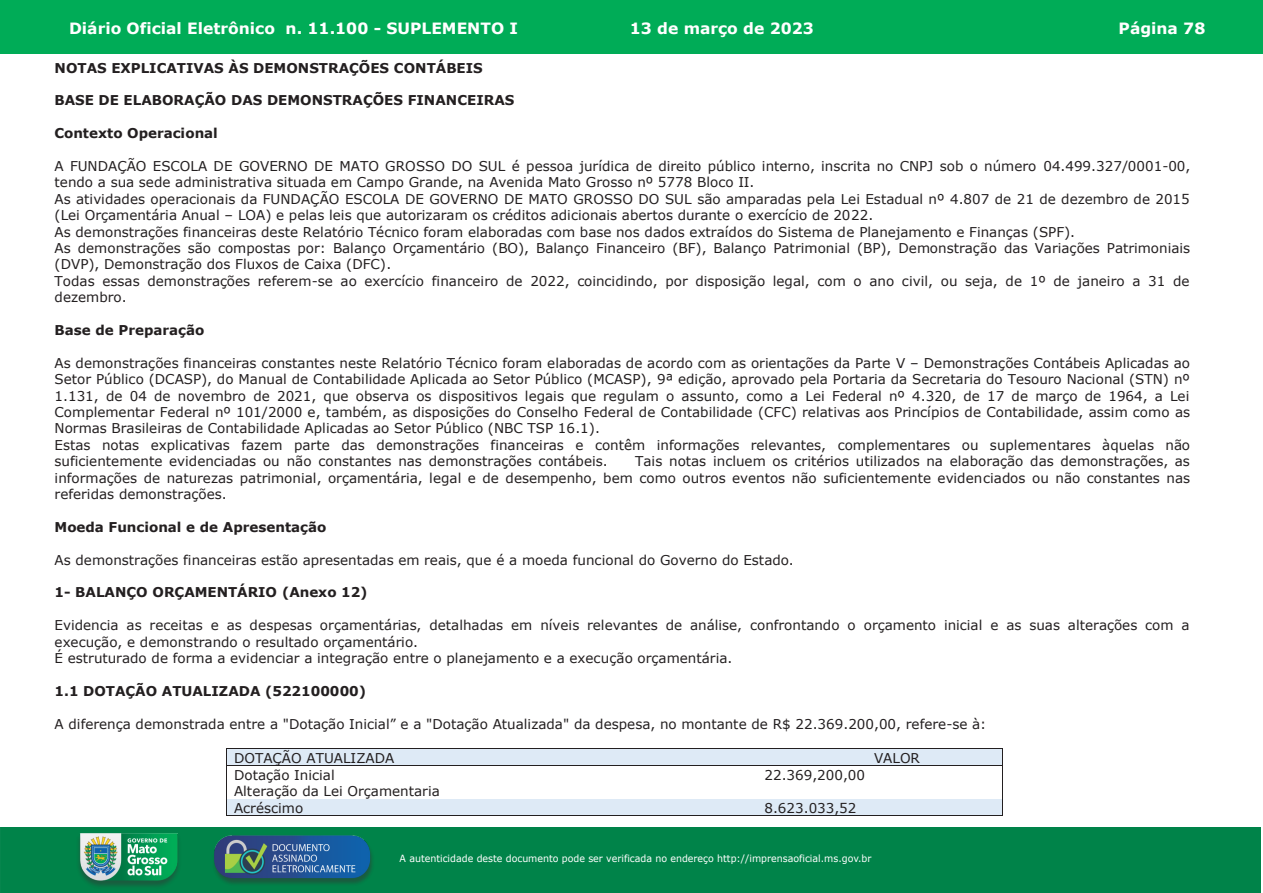
<style>
.page{position:relative;width:1263px;height:893px;background:#fff}
.page>*{position:absolute;margin:0;border:0;box-sizing:border-box;transform-origin:0 0}
.t1{font:700 15.6px "Verdana";color:#fff}
.t2{font:13.5px/16.4px "Verdana";color:#231f20}
.t3{font:700 13.5px "Verdana";color:#231f20}
.t4{font:9.9px "Verdana";color:#fff;scale:.95 1}
</style>
<div class="page">
<div style="left:0;top:0;width:1263px;height:54px;background:#00ac57"></div>
<div style="left:0;top:827px;width:1261px;height:66px;background:#008349"></div>
<img style="left:73px;top:832px;width:112px;height:61px">
<img style="left:210px;top:835px;width:168px;height:54px">
<div style="left:234px;top:749px;width:760px;height:16px;background:#deeaf6"></div>
<hr style="left:226px;top:748px;width:776px;height:1px;background:#231f20">
<hr style="left:226px;top:765px;width:392px;height:1px;background:#231f20">
<hr style="left:619px;top:765px;width:137px;height:1px;background:#231f20">
<hr style="left:757px;top:765px;width:245px;height:1px;background:#231f20">
<div style="left:226px;top:799px;width:392px;height:16px;background:#deeaf6"></div>
<div style="left:618px;top:799px;width:138px;height:16px;background:#deeaf6"></div>
<div style="left:756px;top:799px;width:246px;height:16px;background:#deeaf6"></div>
<svg style="left:226px;top:749px;width:1px;height:66px"></svg>
<hr style="left:226px;top:815px;width:392px;height:1px;background:#231f20">
<hr style="left:618px;top:815px;width:138px;height:1px;background:#231f20">
<hr style="left:756px;top:815px;width:246px;height:1px;background:#231f20">
<svg style="left:1002px;top:748px;width:1px;height:68px"></svg>
<p class="t1" style="left:69px;top:17px;width:450px">Diário Oficial Eletrônico n. 11.100 - SUPLEMENTO I</p>
<p class="t1" style="left:630px;top:17px;width:186px">13 de março de 2023</p>
<p class="t1" style="left:1119px;top:17px;width:88px">Página 78</p>
<p class="t3" style="left:55px;top:58px;width:430px">NOTAS EXPLICATIVAS ÀS DEMONSTRAÇÕES CONTÁBEIS</p>
<p class="t3" style="left:55px;top:91px;width:461px">BASE DE ELABORAÇÃO DAS DEMONSTRAÇÕES FINANCEIRAS</p>
<p class="t3" style="left:55px;top:124px;width:165px">Contexto Operacional</p>
<p class="t2" style="left:55px;top:158px;width:1137px">A FUNDAÇÃO ESCOLA DE GOVERNO DE MATO GROSSO DO SUL é pessoa jurídica de direito público interno, inscrita no CNPJ sob o número 04.499.327/0001-00, tendo a sua sede administrativa situada em Campo Grande, na Avenida Mato Grosso nº 5778 Bloco II.<br>As atividades operacionais da FUNDAÇÃO ESCOLA DE GOVERNO DE MATO GROSSO DO SUL são amparadas pela Lei Estadual nº 4.807 de 21 de dezembro de 2015 (Lei Orçamentária Anual – LOA) e pelas leis que autorizaram os créditos adicionais abertos durante o exercício de 2022.<br>As demonstrações financeiras deste Relatório Técnico foram elaboradas com base nos dados extraídos do Sistema de Planejamento e Finanças (SPF).<br>As demonstrações são compostas por: Balanço Orçamentário (BO), Balanço Financeiro (BF), Balanço Patrimonial (BP), Demonstração das Variações Patrimoniais (DVP), Demonstração dos Fluxos de Caixa (DFC).<br>Todas essas demonstrações referem-se ao exercício financeiro de 2022, coincidindo, por disposição legal, com o ano civil, ou seja, de 1º de janeiro a 31 de dezembro.</p>
<p class="t3" style="left:55px;top:321px;width:151px">Base de Preparação</p>
<p class="t2" style="left:55px;top:355px;width:1137px">As demonstrações financeiras constantes neste Relatório Técnico foram elaboradas de acordo com as orientações da Parte V – Demonstrações Contábeis Aplicadas ao Setor Público (DCASP), do Manual de Contabilidade Aplicada ao Setor Público (MCASP), 9ª edição, aprovado pela Portaria da Secretaria do Tesouro Nacional (STN) nº 1.131, de 04 de novembro de 2021, que observa os dispositivos legais que regulam o assunto, como a Lei Federal nº 4.320, de 17 de março de 1964, a Lei Complementar Federal nº 101/2000 e, também, as disposições do Conselho Federal de Contabilidade (CFC) relativas aos Princípios de Contabilidade, assim como as Normas Brasileiras de Contabilidade Aplicadas ao Setor Público (NBC TSP 16.1).<br>Estas notas explicativas fazem parte das demonstrações financeiras e contêm informações relevantes, complementares ou suplementares àquelas não suficientemente evidenciadas ou não constantes nas demonstrações contábeis.</p>
<p class="t2" style="left:55px;top:453px;width:1137px;text-align:justify;text-indent:581px">Tais notas incluem os critérios utilizados na elaboração das demonstrações, as informações de naturezas patrimonial, orçamentária, legal e de desempenho, bem como outros eventos não suficientemente evidenciados ou não constantes nas referidas demonstrações.</p>
<p class="t3" style="left:55px;top:517px;width:273px">Moeda Funcional e de Apresentação</p>
<p class="t2" style="left:55px;top:551px;width:741px">As demonstrações financeiras estão apresentadas em reais, que é a moeda funcional do Governo do Estado.</p>
<p class="t3" style="left:55px;top:583px;width:314px">1- BALANÇO ORÇAMENTÁRIO (Anexo 12)</p>
<p class="t2" style="left:55px;top:617px;width:1136px">Evidencia as receitas e as despesas orçamentárias, detalhadas em níveis relevantes de análise, confrontando o orçamento inicial e as suas alterações com a execução, e demonstrando o resultado orçamentário.<br>É estruturado de forma a evidenciar a integração entre o planejamento e a execução orçamentária.</p>
<p class="t3" style="left:55px;top:681px;width:313px">1.1 DOTAÇÃO ATUALIZADA (522100000)</p>
<p class="t2" style="left:55px;top:716px;width:933px">A diferença demonstrada entre a "Dotação Inicial” e a "Dotação Atualizada" da despesa, no montante de R$ 22.369.200,00, refere-se à:</p>
<p class="t2" style="left:234px;top:749px;width:162px">DOTAÇÃO ATUALIZADA</p>
<p class="t2" style="left:874px;top:749px;width:47px">VALOR</p>
<p class="t2" style="left:234px;top:766px;width:102px">Dotação Inicial</p>
<p class="t2" style="left:764px;top:766px;width:102px">22.369,200,00</p>
<p class="t2" style="left:234px;top:783px;width:207px">Alteração da Lei Orçamentaria<br>Acréscimo</p>
<p class="t2" style="left:764px;top:799px;width:94px">8.623.033,52</p>
<p class="t4" style="left:400px;top:851px;width:498px">A autenticidade deste documento pode ser verificada no endereço http://imprensaoficial.ms.gov.br</p>
</div>
